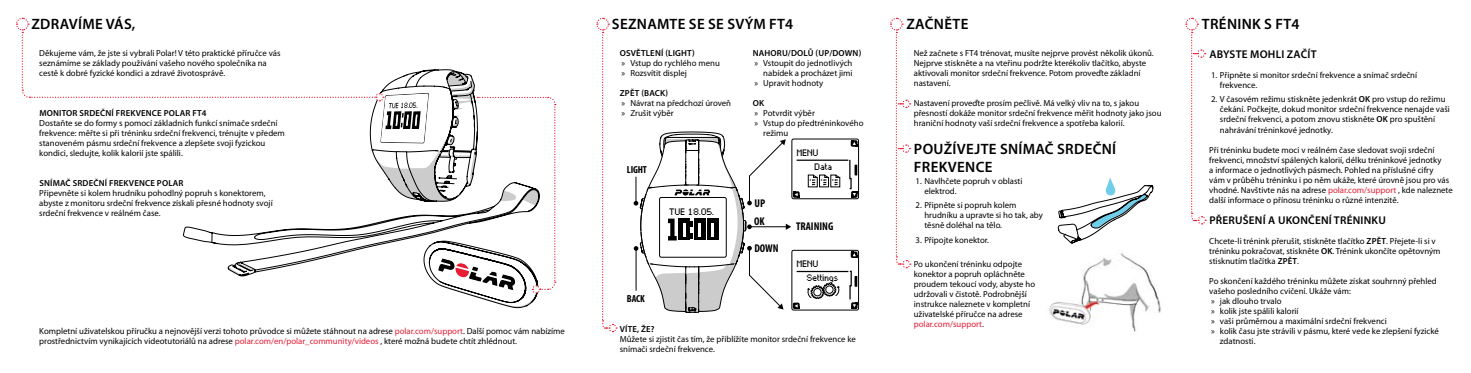
<style>
.page{position:relative;width:1471px;height:373px;background:#fff}
.page>*{position:absolute;margin:0;border:0;box-sizing:border-box;transform-origin:0 0}
.t1{font:600 15px/18px "Myriad Pro";letter-spacing:.02em;color:#000}
.t2{font:600 11.25px "Myriad Pro";letter-spacing:.02em;color:#000}
.t3{font:700 condensed 11.25px "Myriad Pro";color:#000}
.t4{font:700 condensed 10.25px "Myriad Pro";letter-spacing:-.015em;color:#000}
.t5{font:8.75px/10px "Myriad Pro";color:#000}
.t6{font:600 8.75px "Myriad Pro";letter-spacing:.02em;color:#000}
.t7{font:7.5px/14.1px "polar matrix basic 7 baseline NG";color:#000}
.s1{color:#e61d34}
.s2{font-weight:600}
</style>
<div class="page">
<svg style="left:890px;top:17px;width:21px;height:251px"></svg>
<svg style="left:1058px;top:177px;width:95px;height:66px"></svg>
<img style="left:1049px;top:253px;width:112px;height:79px">
<svg style="left:1185px;top:17px;width:21px;height:208px"></svg>
<svg style="left:16px;top:17px;width:540px;height:290px"></svg>
<hr style="left:796px;top:159px;width:52px;height:1px;background:#000">
<svg style="left:807px;top:174px;width:33px;height:13px"></svg>
<div style="left:791px;top:138px;width:68px;height:61px;border:1px solid #000;border-radius:2px"></div>
<svg style="left:850px;top:140px;width:7px;height:6px"></svg>
<hr style="left:796px;top:270px;width:52px;height:1px;background:#000">
<div style="left:791px;top:249px;width:68px;height:61px;border:1px solid #000;border-radius:2px"></div>
<svg style="left:850px;top:251px;width:7px;height:6px"></svg>
<svg style="left:807px;top:282px;width:33px;height:16px"></svg>
<svg style="left:596px;top:17px;width:203px;height:316px"></svg>
<div style="left:659px;top:197px;width:67px;height:60px;border:1px solid #000;border-radius:2px"></div>
<svg style="left:848px;top:270px;width:9px;height:38px"></svg>
<svg style="left:848px;top:159px;width:9px;height:38px"></svg>
<h1 class="t1" style="left:32px;top:15px;width:105px">ZDRAVÍME VÁS,</h1>
<p class="t5" style="left:39px;top:48px;width:243px">Děkujeme vám, že jste si vybrali Polar! V této praktické příručce vás seznámíme se základy používání vašeho nového společníka na cestě k dobré fyzické kondici a zdravé životosprávě.</p>
<p class="t6" style="left:39px;top:107px;width:169px">MONITOR SRDEČNÍ FREKVENCE POLAR FT4</p>
<p class="t5" style="left:39px;top:118px;width:247px">Dostaňte se do formy s pomocí základních funkcí snímače srdeční frekvence: měřte si při tréninku srdeční frekvenci, trénujte v předem stanoveném pásmu srdeční frekvence a zlepšete svoji fyzickou kondici, sledujte, kolik kalorií jste spálili.</p>
<p class="t6" style="left:39px;top:177px;width:146px">SNÍMAČ SRDEČNÍ FREKVENCE POLAR</p>
<p class="t5" style="left:39px;top:188px;width:235px">Připevněte si kolem hrudníku pohodlný popruh s konektorem, abyste z monitoru srdeční frekvence získali přesné hodnoty svojí srdeční frekvence v reálném čase.</p>
<p class="t5" style="left:39px;top:325px;width:527px">Kompletní uživatelskou příručku a nejnovější verzi tohoto průvodce si můžete stáhnout na adrese <span class="s1">polar.com/support</span>. Další pomoc vám nabízíme prostřednictvím vynikajících videotutoriálů na adrese <span class="s1">polar.com/en/polar_community/videos</span> , které možná budete chtít zhlédnout.</p>
<h1 class="t1" style="left:612px;top:15px;width:183px">SEZNAMTE SE SE SVÝM FT4</h1>
<p class="t6" style="left:620px;top:47px;width:76px">OSVĚTLENÍ (LIGHT)</p>
<p class="t5" style="left:621px;top:58px;width:100px">» Vstup do rychlého menu » Rozsvítit displej</p>
<p class="t6" style="left:620px;top:87px;width:50px">ZPĚT (BACK)</p>
<p class="t5" style="left:621px;top:98px;width:111px">» Návrat na předchozí úroveň » Zrušit výběr</p>
<p class="t6" style="left:752px;top:47px;width:110px">NAHORU/DOLŮ (UP/DOWN)</p>
<p class="t5" style="left:754px;top:58px;width:100px">» Vstoupit do jednotlivých</p>
<p class="t5" style="left:763px;top:68px;width:91px">nabídek a procházet jimi</p>
<p class="t5" style="left:754px;top:78px;width:70px">» Upravit hodnoty</p>
<p class="t6" style="left:752px;top:97px;width:7px">OK</p>
<p class="t5" style="left:754px;top:108px;width:62px">» Potvrdit výběr</p>
<p class="t5" style="left:754px;top:118px;width:111px">» Vstup do předtréninkového</p>
<p class="t5" style="left:763px;top:128px;width:27px">režimu</p>
<p class="t4" style="left:627px;top:163px;width:21px">LIGHT</p>
<p class="t7" style="left:669px;top:205px;width:46px">TUE 18.05.</p>
<p class="t4" style="left:627px;top:291px;width:19px">BACK</p>
<p class="t3" style="left:754px;top:196px;width:12px">UP</p>
<p class="t3" style="left:754px;top:241px;width:25px">DOWN</p>
<p class="t3" style="left:754px;top:214px;width:12px">OK</p>
<p class="t7" style="left:815px;top:146px;width:19px;text-indent:-18px">MENU<br>Data</p>
<p class="t3" style="left:796px;top:219px;width:39px">TRAINING</p>
<p class="t7" style="left:807px;top:257px;width:33px;text-indent:-10px">MENU<br>Settings</p>
<p class="t6" style="left:620px;top:322px;width:36px">VÍTE, ŽE?</p>
<p class="t5" style="left:620px;top:333px;width:238px">Můžete si zjistit čas tím, že přiblížíte monitor srdeční frekvence ke snímači srdeční frekvence.</p>
<h1 class="t1" style="left:906px;top:15px;width:64px">ZAČNĚTE</h1>
<p class="t5" style="left:914px;top:48px;width:241px">Než začnete s FT4 trénovat, musíte nejprve provést několik úkonů.<br>Nejprve stiskněte a na vteřinu podržte kterékoliv tlačítko, abyste aktivovali monitor srdeční frekvence. Potom proveďte základní nastavení.</p>
<p class="t5" style="left:914px;top:98px;width:249px">Nastavení proveďte prosím pečlivě. Má velký vliv na to, s jakou přesností dokáže monitor srdeční frekvence měřit hodnoty jako jsou hraniční hodnoty vaší srdeční frekvence a spotřeba kalorií.</p>
<h1 class="t1" style="left:914px;top:139px;width:204px">POUŽÍVEJTE SNÍMAČ SRDEČNÍ<br>FREKVENCE</h1>
<p class="t5" style="left:924px;top:175px;width:100px;text-indent:-9px">1. Navlhčete popruh v oblasti elektrod.</p>
<p class="t5" style="left:924px;top:199px;width:120px;text-indent:-9px">2. Připněte si popruh kolem hrudníku a upravte si ho tak, aby těsně doléhal na tělo.</p>
<p class="t5" style="left:915px;top:234px;width:75px">3. Připojte konektor.</p>
<p class="t5" style="left:914px;top:258px;width:123px">Po ukončení tréninku odpojte konektor a popruh opláchněte proudem tekoucí vody, abyste ho udržovali v čistotě. Podrobnější instrukce naleznete v kompletní uživatelské příručce na adrese <span class="s1">polar.com/support</span>.</p>
<h1 class="t1" style="left:1202px;top:15px;width:99px">TRÉNINK S FT4</h1>
<p class="t2" style="left:1209px;top:47px;width:109px">ABYSTE MOHLI ZAČÍT</p>
<p class="t5" style="left:1219px;top:70px;width:199px;text-indent:-9px">1. Připněte si monitor srdeční frekvence a snímač srdeční frekvence.</p>
<p class="t5" style="left:1219px;top:94px;width:231px;text-indent:-9px">2. V časovém režimu stiskněte jedenkrát <span class="s2">OK</span> pro vstup do režimu čekání. Počkejte, dokud monitor srdeční frekvence nenajde vaši srdeční frekvenci, a potom znovu stiskněte <span class="s2">OK</span> pro spuštění nahrávání tréninkové jednotky.</p>
<p class="t5" style="left:1209px;top:144px;width:245px">Při tréninku budete moci v reálném čase sledovat svoji srdeční frekvenci, množství spálených kalorií, délku tréninkové jednotky<br>a informace o jednotlivých pásmech. Pohled na příslušné cifry<br>vám v průběhu tréninku i po něm ukáže, které úrovně jsou pro vás vhodné. Navštivte nás na adrese <span class="s1">polar.com/support</span> , kde naleznete další informace o přínosu tréninku o různé intenzitě.</p>
<p class="t2" style="left:1209px;top:212px;width:178px">PŘERUŠENÍ A UKONČENÍ TRÉNINKU</p>
<p class="t5" style="left:1209px;top:235px;width:233px">Chcete-li trénink přerušit, stiskněte tlačítko <span class="s2">ZPĚT</span>. Přejete-li si v tréninku pokračovat, stiskněte <span class="s2">OK</span>. Trénink ukončíte opětovným stisknutím tlačítka <span class="s2">ZPĚT</span>.</p>
<p class="t5" style="left:1209px;top:275px;width:229px">Po skončení každého tréninku můžete získat souhrnný přehled</p>
<p class="t5" style="left:1209px;top:285px;width:143px">vašeho posledního cvičení. Ukáže vám:</p>
<p class="t5" style="left:1211px;top:295px;width:72px">» jak dlouho trvalo</p>
<p class="t5" style="left:1211px;top:305px;width:89px">» kolik jste spálili kalorií</p>
<p class="t5" style="left:1211px;top:315px;width:177px">» vaši průměrnou a maximální srdeční frekvenci</p>
<p class="t5" style="left:1211px;top:325px;width:229px">» kolik času jste strávili v pásmu, které vede ke zlepšení fyzické</p>
<p class="t5" style="left:1219px;top:335px;width:37px">zdatnosti.</p>
</div>
